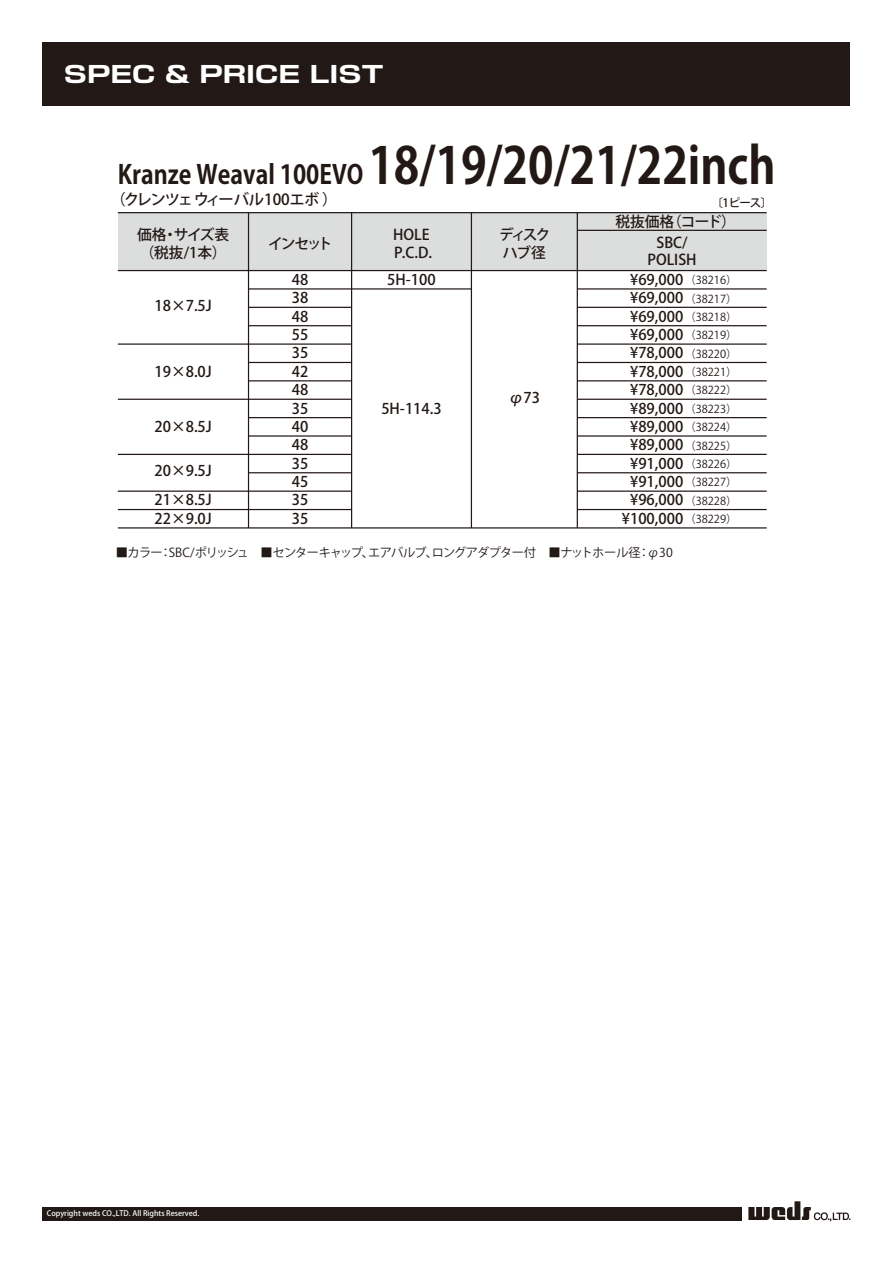
<style>
.page{position:relative;width:893px;height:1263px;background:#fff}
.page>*{position:absolute;margin:0;border:0;box-sizing:border-box;transform-origin:0 0}
.t1{font:700 26.1px "Koz Go Pro";color:#221815;scale:.89 1}
.t2{font:700 22.95px "Shin Go Pro";color:#fff;scale:1.25 1}
.t3{font:500 15.3px "Koz Go Pro";letter-spacing:-.05em;color:#221815}
.t4{font:500 14.7px/18.5px "Koz Go Pro";color:#221815}
.t5{font:12.3px "Koz Go Pro";letter-spacing:-.06em;color:#221815}
.t6{font:500 11.55px "Koz Go Pro";color:#221815}
.t7{font:11.1px/18.5px "Koz Go Pro";color:#221815;text-align:justify}
.t8{font:500 7.5px "Koz Go Pro";color:#fff}
.s1{font-size:50.4px}
</style>
<div class="page">
<div style="left:118px;top:213px;width:649px;height:58px;background:#dcdddd"></div>
<hr style="left:118px;top:212px;width:649px;height:1px;background:#221815">
<hr style="left:577px;top:230px;width:190px;height:1px;background:#221815">
<hr style="left:118px;top:270px;width:649px;height:1px;background:#221815">
<hr style="left:118px;top:527px;width:649px;height:1px;background:#221815">
<hr style="left:248px;top:213px;width:1px;height:315px;background:#221815">
<hr style="left:351px;top:212px;width:1px;height:316px;background:#221815">
<hr style="left:471px;top:212px;width:1px;height:316px;background:#221815">
<hr style="left:577px;top:212px;width:1px;height:316px;background:#221815">
<hr style="left:248px;top:288px;width:223px;height:2px;background:#221815">
<hr style="left:577px;top:288px;width:190px;height:2px;background:#221815">
<hr style="left:248px;top:307px;width:103px;height:1px;background:#221815">
<hr style="left:577px;top:307px;width:190px;height:1px;background:#221815">
<hr style="left:248px;top:325px;width:103px;height:1px;background:#221815">
<hr style="left:577px;top:325px;width:190px;height:1px;background:#221815">
<hr style="left:118px;top:343px;width:233px;height:2px;background:#221815">
<hr style="left:577px;top:343px;width:190px;height:2px;background:#221815">
<hr style="left:248px;top:362px;width:103px;height:1px;background:#221815">
<hr style="left:577px;top:362px;width:190px;height:1px;background:#221815">
<hr style="left:248px;top:380px;width:103px;height:1px;background:#221815">
<hr style="left:577px;top:380px;width:190px;height:1px;background:#221815">
<hr style="left:118px;top:399px;width:233px;height:1px;background:#221815">
<hr style="left:577px;top:399px;width:190px;height:1px;background:#221815">
<hr style="left:248px;top:417px;width:103px;height:1px;background:#221815">
<hr style="left:577px;top:417px;width:190px;height:1px;background:#221815">
<hr style="left:248px;top:435px;width:103px;height:2px;background:#221815">
<hr style="left:577px;top:435px;width:190px;height:2px;background:#221815">
<hr style="left:118px;top:454px;width:233px;height:1px;background:#221815">
<hr style="left:577px;top:454px;width:190px;height:1px;background:#221815">
<hr style="left:248px;top:472px;width:103px;height:1px;background:#221815">
<hr style="left:577px;top:472px;width:190px;height:1px;background:#221815">
<hr style="left:118px;top:490px;width:233px;height:2px;background:#221815">
<hr style="left:577px;top:490px;width:190px;height:2px;background:#221815">
<hr style="left:118px;top:509px;width:233px;height:1px;background:#221815">
<hr style="left:577px;top:509px;width:190px;height:1px;background:#221815">
<div style="left:43px;top:1207px;width:699px;height:13px;background:#221815"></div>
<svg style="left:748px;top:1201px;width:102px;height:20px"></svg>
<div style="left:43px;top:43px;width:807px;height:63px;background:#221815"></div>
<h2 class="t2" style="left:64px;top:56px;width:257px">SPEC &amp; PRICE LIST</h2>
<h1 class="t1" style="left:118px;top:158px;width:740px">Kranze Weaval 100EVO <span class="s1">18/19/20/21/22inch</span></h1>
<p class="t3" style="left:110px;top:189px;width:229px">（クレンツェ ウィーバル100エボ ）</p>
<p class="t6" style="left:711px;top:196px;width:62px">〔1ピース〕</p>
<p class="t4" style="left:137px;top:227px;width:93px;line-height:17.7px">価格・サイズ表（税抜/1本）</p>
<p class="t4" style="left:615px;top:212px;width:122px;line-height:20.5px;text-align:center">税抜価格（コード）<br>SBC/</p>
<p class="t4" style="left:647px;top:251px;width:51px">POLISH</p>
<p class="t4" style="left:630px;top:271px;width:55px">¥69,000</p>
<p class="t4" style="left:630px;top:289px;width:55px">¥69,000</p>
<p class="t4" style="left:630px;top:308px;width:55px">¥69,000</p>
<p class="t4" style="left:630px;top:326px;width:55px">¥69,000</p>
<p class="t4" style="left:630px;top:344px;width:55px">¥78,000</p>
<p class="t4" style="left:630px;top:363px;width:55px">¥78,000</p>
<p class="t4" style="left:630px;top:381px;width:55px">¥78,000</p>
<p class="t4" style="left:630px;top:400px;width:55px">¥89,000</p>
<p class="t4" style="left:630px;top:418px;width:55px">¥89,000</p>
<p class="t4" style="left:630px;top:436px;width:55px">¥89,000</p>
<p class="t4" style="left:630px;top:455px;width:55px">¥91,000</p>
<p class="t4" style="left:630px;top:473px;width:55px">¥91,000</p>
<p class="t4" style="left:630px;top:492px;width:55px">¥96,000</p>
<p class="t4" style="left:622px;top:510px;width:63px">¥100,000</p>
<p class="t4" style="left:499px;top:227px;width:53px;line-height:17.7px">ディスクハブ径</p>
<p class="t4" style="left:393px;top:227px;width:40px;line-height:17.7px">HOLE<br>P.C.D.</p>
<p class="t4" style="left:268px;top:235px;width:66px">インセット</p>
<p class="t4" style="left:292px;top:271px;width:18px;text-align:justify">48<br>38<br>48<br>55<br>35<br>42<br>48<br>35<br>40<br>48<br>35<br>45<br>35<br>35</p>
<p class="t4" style="left:387px;top:271px;width:50px">5H-100</p>
<p class="t7" style="left:685px;top:271px;width:54px">（38216）（38217）（38218）（38219）（38220）（38221）（38222）（38223）（38224）（38225）（38226）（38227）（38228）（38229）</p>
<p class="t4" style="left:155px;top:297px;width:59px">18×7.5J</p>
<p class="t4" style="left:155px;top:363px;width:59px">19×8.0J</p>
<p class="t4" style="left:509px;top:389px;width:33px">φ73</p>
<p class="t4" style="left:381px;top:400px;width:62px">5H-114.3</p>
<p class="t4" style="left:155px;top:418px;width:59px">20×8.5J</p>
<p class="t4" style="left:155px;top:457px;width:59px;line-height:29.4px">20×9.5J<br>21×8.5J</p>
<p class="t4" style="left:155px;top:510px;width:59px">22×9.0J</p>
<p class="t5" style="left:116px;top:545px;width:558px">■カラー：SBC/ポリッシュ　■センターキャップ、エアバルブ、ロングアダプター付　■ナットホール径：φ30</p>
<p class="t8" style="left:47px;top:1208px;width:154px">Copyright weds CO.,LTD. All Rights Reserved.</p>
</div>
